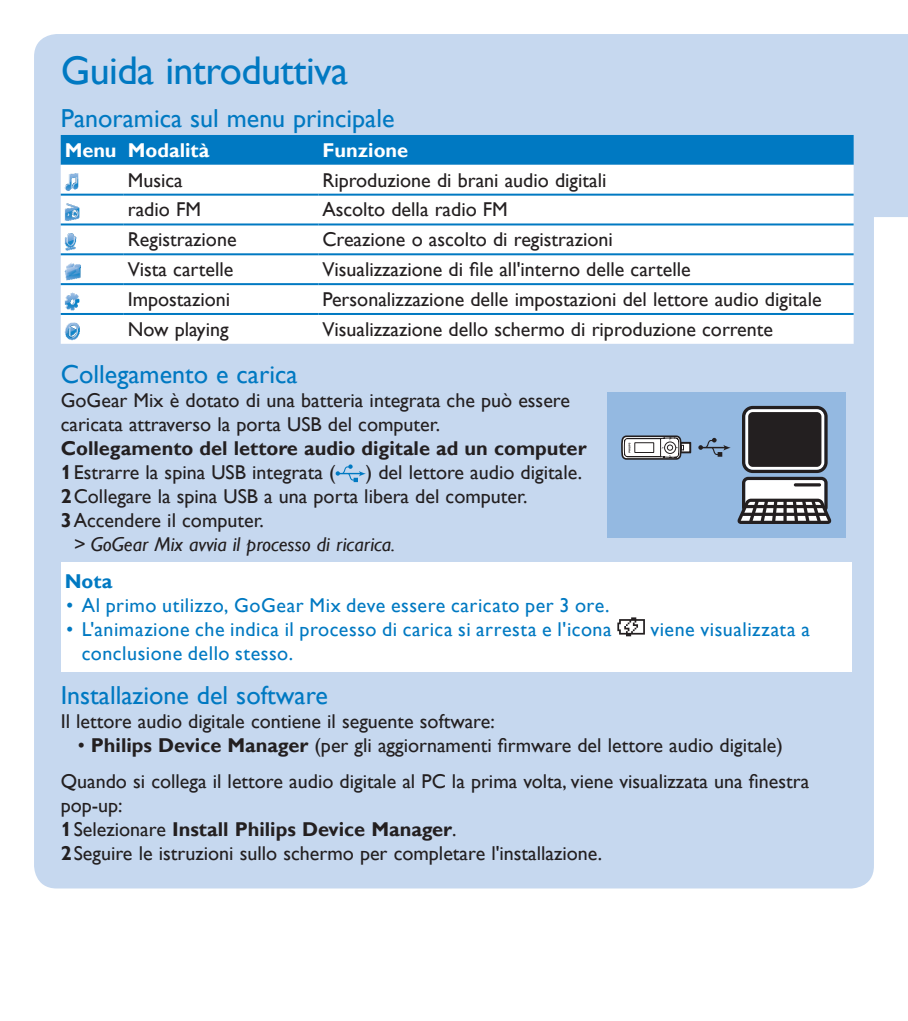
<style>
.page{position:relative;width:908px;height:1021px;background:#fff}
.page>*{position:absolute;margin:0;border:0;box-sizing:border-box;transform-origin:0 0}
.t1{font:40px "Gill Sans Alt One WGL";letter-spacing:-.015em;color:#0079c2}
.t2{font:26px "Gill Sans Alt One WGL";color:#0079c2}
.t3{font:20px/24px "Gill Sans Alt One WGL";color:#231f20}
.t4{font:20px "Gill Sans Alt One WGL";letter-spacing:.025em;color:#0079c2}
.t5{font:700 20px/24px "Gill Sans Alt One WGL";color:#231f20}
.t6{font:italic 20px "Gill Sans Alt One WGL";color:#231f20}
.t7{font:700 20px "Gill Sans Alt One WGL";color:#fff}
.t8{font:700 20px "Gill Sans Alt One WGL";color:#0079c2}
.s1{font-weight:400}
.s2{font-weight:700}
.s3{font-family:"Gill Alt One"}
.s4{font-family:"Gill Sans Alt One WGL Light"}
</style>
<div class="page">
<div style="left:34px;top:34px;width:839px;height:854px;background:#c6d8ef;border-radius:23px"></div>
<svg style="left:61px;top:34px;width:846px;height:183px"></svg>
<div style="left:61px;top:165px;width:792px;height:179px;background:#fff"></div>
<hr style="left:61px;top:223px;width:63px;height:2px;background:#0079c2">
<hr style="left:124px;top:223px;width:194px;height:2px;background:#0079c2">
<hr style="left:318px;top:223px;width:535px;height:2px;background:#0079c2">
<hr style="left:61px;top:253px;width:63px;height:2px;background:#0079c2">
<hr style="left:124px;top:253px;width:194px;height:2px;background:#0079c2">
<hr style="left:318px;top:253px;width:535px;height:2px;background:#0079c2">
<hr style="left:61px;top:283px;width:63px;height:2px;background:#0079c2">
<hr style="left:124px;top:283px;width:194px;height:2px;background:#0079c2">
<hr style="left:318px;top:283px;width:535px;height:2px;background:#0079c2">
<hr style="left:61px;top:313px;width:63px;height:2px;background:#0079c2">
<hr style="left:124px;top:313px;width:194px;height:2px;background:#0079c2">
<hr style="left:318px;top:313px;width:535px;height:2px;background:#0079c2">
<hr style="left:61px;top:194px;width:63px;height:2px;background:#0079c2">
<hr style="left:124px;top:194px;width:194px;height:2px;background:#0079c2">
<hr style="left:318px;top:194px;width:535px;height:2px;background:#0079c2">
<img style="left:65px;top:173px;width:13px;height:18px">
<img style="left:65px;top:203px;width:14px;height:18px">
<img style="left:65px;top:233px;width:11px;height:18px">
<img style="left:65px;top:263px;width:16px;height:17px">
<img style="left:65px;top:293px;width:14px;height:17px">
<img style="left:65px;top:323px;width:15px;height:17px">
<svg style="left:335px;top:464px;width:30px;height:18px"></svg>
<div style="left:61px;top:562px;width:789px;height:110px;background:#fff"></div>
<svg style="left:617px;top:617px;width:27px;height:19px"></svg>
<div style="left:607px;top:392px;width:238px;height:145px;background:#94b9e1"></div>
<svg style="left:737px;top:406px;width:93px;height:118px;background:#686a6f"></svg>
<svg style="left:698px;top:438px;width:32px;height:18px"></svg>
<div style="left:679px;top:442px;width:12px;height:11px;background:#fff;border:2px solid #231f20"></div>
<div style="left:679px;top:442px;width:11px;height:10px;border:1px solid #231f20"></div>
<svg style="left:621px;top:435px;width:63px;height:25px;background:#a6a7aa"></svg>
<h1 class="t1" style="left:61px;top:43px;width:289px">Guida introduttiva</h1>
<h2 class="t2" style="left:61px;top:100px;width:335px">Panoramica sul menu principale</h2>
<p class="t7" style="left:65px;top:136px;width:146px">Menu Modalità</p>
<p class="t7" style="left:322px;top:136px;width:87px">Funzione</p>
<p class="t3" style="left:128px;top:168px;width:56px">Musica</p>
<p class="t3" style="left:322px;top:168px;width:285px">Riproduzione di brani audio digitali</p>
<p class="t3" style="left:128px;top:197px;width:75px">radio FM</p>
<p class="t3" style="left:322px;top:197px;width:187px">Ascolto della radio FM</p>
<p class="t3" style="left:128px;top:227px;width:110px">Registrazione</p>
<p class="t3" style="left:322px;top:227px;width:292px">Creazione o ascolto di registrazioni</p>
<p class="t3" style="left:128px;top:257px;width:107px">Vista cartelle</p>
<p class="t3" style="left:322px;top:257px;width:370px">Visualizzazione di file all'interno delle cartelle</p>
<p class="t3" style="left:128px;top:287px;width:104px">Impostazioni</p>
<p class="t3" style="left:322px;top:287px;width:500px">Personalizzazione delle impostazioni del lettore audio digitale</p>
<p class="t3" style="left:128px;top:317px;width:102px">Now playing</p>
<p class="t3" style="left:322px;top:317px;width:452px">Visualizzazione dello schermo di riproduzione corrente</p>
<h2 class="t2" style="left:61px;top:356px;width:238px">Collegamento e carica</h2>
<p class="t3" style="left:61px;top:388px;width:510px">GoGear Mix è dotato di una batteria integrata che può essere caricata attraverso la porta USB del computer.</p>
<p class="t5" style="left:61px;top:436px;width:527px">Collegamento del lettore audio digitale ad un computer<br>1<span class="s1">Estrarre la spina USB integrata (</span></p>
<p class="t3" style="left:365px;top:460px;width:218px">) del lettore audio digitale.</p>
<p class="t3" style="left:61px;top:484px;width:468px"><span class="s2">2</span>Collegare la spina USB a una porta libera del computer.</p>
<p class="t3" style="left:61px;top:508px;width:205px"><span class="s2">3</span>Accendere il computer.</p>
<p class="t6" style="left:74px;top:530px;width:323px"><span class="s3">&gt;</span> GoGear Mix avvia il processo di ricarica.</p>
<p class="t8" style="left:65px;top:568px;width:49px">Nota</p>
<p class="t4" style="left:65px;top:592px;width:546px"><span class="s4">•</span> Al primo utilizzo, GoGear Mix deve essere caricato per 3 ore.</p>
<p class="t4" style="left:65px;top:616px;width:548px"><span class="s4">•</span> L'animazione che indica il processo di carica si arresta e l'icona</p>
<p class="t4" style="left:650px;top:616px;width:161px">viene visualizzata a</p>
<p class="t4" style="left:82px;top:640px;width:213px">conclusione dello stesso.</p>
<h2 class="t2" style="left:61px;top:677px;width:268px">Installazione del software</h2>
<p class="t3" style="left:61px;top:708px;width:435px">Il lettore audio digitale contiene il seguente software:</p>
<p class="t3" style="left:61px;top:726px;width:749px;line-height:36px;text-align:center">• <span class="s2">Philips Device Manager</span> (per gli aggiornamenti firmware del lettore audio digitale)<br>Quando si collega il lettore audio digitale al PC la prima volta, viene visualizzata una finestra</p>
<p class="t3" style="left:61px;top:792px;width:543px">pop-up:<br><span class="s2">1</span>Selezionare <span class="s2">Install Philips Device Manager</span>.<br><span class="s2">2</span>Seguire le istruzioni sullo schermo per completare l'installazione.</p>
</div>
